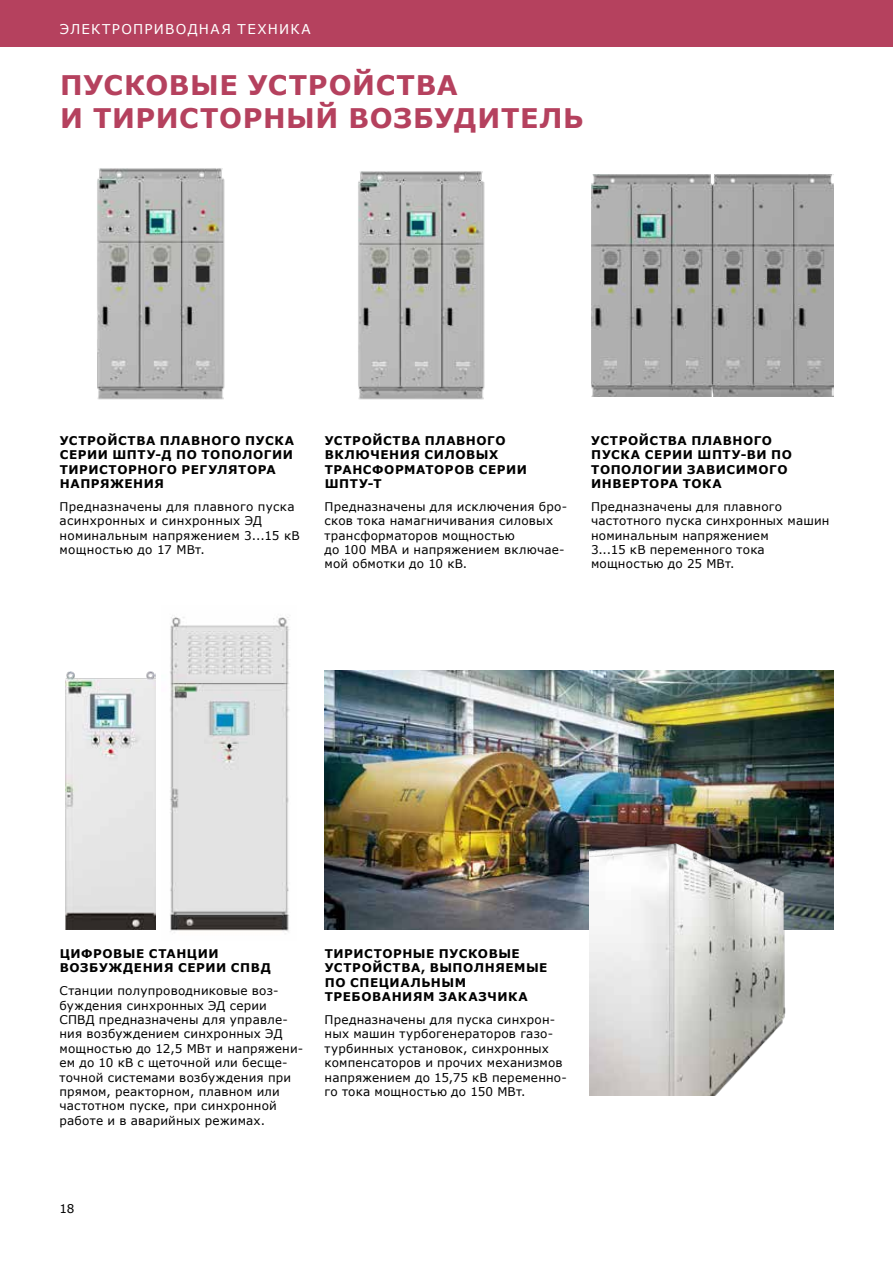
<style>
.page{position:relative;width:893px;height:1263px;background:#fff}
.page>*{position:absolute;margin:0;border:0;box-sizing:border-box;transform-origin:0 0}
.t1{font:700 27px/32.4px "Verdana";letter-spacing:.025em;color:#b5415e}
.t2{font:13.5px "Verdana";letter-spacing:.09em;color:#fff}
.t3{font:12px/14.4px "Verdana";letter-spacing:.015em;color:#000}
.t4{font:700 12px/14.4px "Verdana";letter-spacing:.045em;color:#000}
</style>
<div class="page">
<img style="left:325px;top:671px;width:508px;height:258px">
<img style="left:590px;top:833px;width:210px;height:262px">
<div style="left:0;top:0;width:893px;height:47px;background:#b5415e"></div>
<img style="left:97px;top:168px;width:128px;height:232px">
<img style="left:358px;top:171px;width:127px;height:229px">
<img style="left:591px;top:174px;width:242px;height:222px">
<img style="left:66px;top:671px;width:89px;height:258px">
<img style="left:170px;top:617px;width:120px;height:316px">
<p class="t2" style="left:60px;top:20px;width:253px">ЭЛЕКТРОПРИВОДНАЯ ТЕХНИКА</p>
<h1 class="t1" style="left:60px;top:69px;width:525px">ПУСКОВЫЕ УСТРОЙСТВА<br>И ТИРИСТОРНЫЙ ВОЗБУДИТЕЛЬ</h1>
<p class="t4" style="left:60px;top:433px;width:236px">УСТРОЙСТВА ПЛАВНОГО ПУСКА<br>СЕРИИ ШПТУ-Д ПО ТОПОЛОГИИ<br>ТИРИСТОРНОГО РЕГУЛЯТОРА<br>НАПРЯЖЕНИЯ</p>
<p class="t3" style="left:60px;top:499px;width:242px">Предназначены для плавного пуска асинхронных и синхронных ЭД номинальным напряжением 3...15 кВ мощностью до 17 МВт.</p>
<p class="t4" style="left:325px;top:433px;width:204px">УСТРОЙСТВА ПЛАВНОГО<br>ВКЛЮЧЕНИЯ СИЛОВЫХ<br>ТРАНСФОРМАТОРОВ СЕРИИ<br>ШПТУ-Т</p>
<p class="t3" style="left:325px;top:499px;width:244px">Предназначены для исключения бро&shy;сков тока намагничивания силовых трансформаторов мощностью<br>до 100 МВА и напряжением включае&shy;мой обмотки до 10 кВ.</p>
<p class="t4" style="left:591px;top:433px;width:202px">УСТРОЙСТВА ПЛАВНОГО<br>ПУСКА СЕРИИ ШПТУ-ВИ ПО<br>ТОПОЛОГИИ ЗАВИСИМОГО<br>ИНВЕРТОРА ТОКА</p>
<p class="t3" style="left:591px;top:499px;width:240px">Предназначены для плавного частотного пуска синхронных машин номинальным напряжением<br>3...15 кВ переменного тока мощностью до 25 МВт.</p>
<p class="t4" style="left:60px;top:946px;width:213px">ЦИФРОВЫЕ СТАНЦИИ<br>ВОЗБУЖДЕНИЯ СЕРИИ СПВД</p>
<p class="t3" style="left:60px;top:983px;width:245px">Станции полупроводниковые воз&shy;буждения синхронных ЭД серии<br>СПВД предназначены для управле&shy;ния возбуждением синхронных ЭД мощностью до 12,5 МВт и напряжени&shy;ем до 10 кВ с щеточной или бесще&shy;точной системами возбуждения при прямом, реакторном, плавном или частотном пуске, при синхронной работе и в аварийных режимах.</p>
<p class="t4" style="left:325px;top:946px;width:224px">ТИРИСТОРНЫЕ ПУСКОВЫЕ<br>УСТРОЙСТВА, ВЫПОЛНЯЕМЫЕ<br>ПО СПЕЦИАЛЬНЫМ<br>ТРЕБОВАНИЯМ ЗАКАЗЧИКА</p>
<p class="t3" style="left:325px;top:1012px;width:244px">Предназначены для пуска синхрон&shy;ных машин турбогенераторов газо&shy;турбинных установок, синхронных компенсаторов и прочих механизмов напряжением до 15,75 кВ переменно&shy;го тока мощностью до 150 МВт.</p>
<p class="t3" style="left:60px;top:1201px;width:17px">18</p>
</div>
